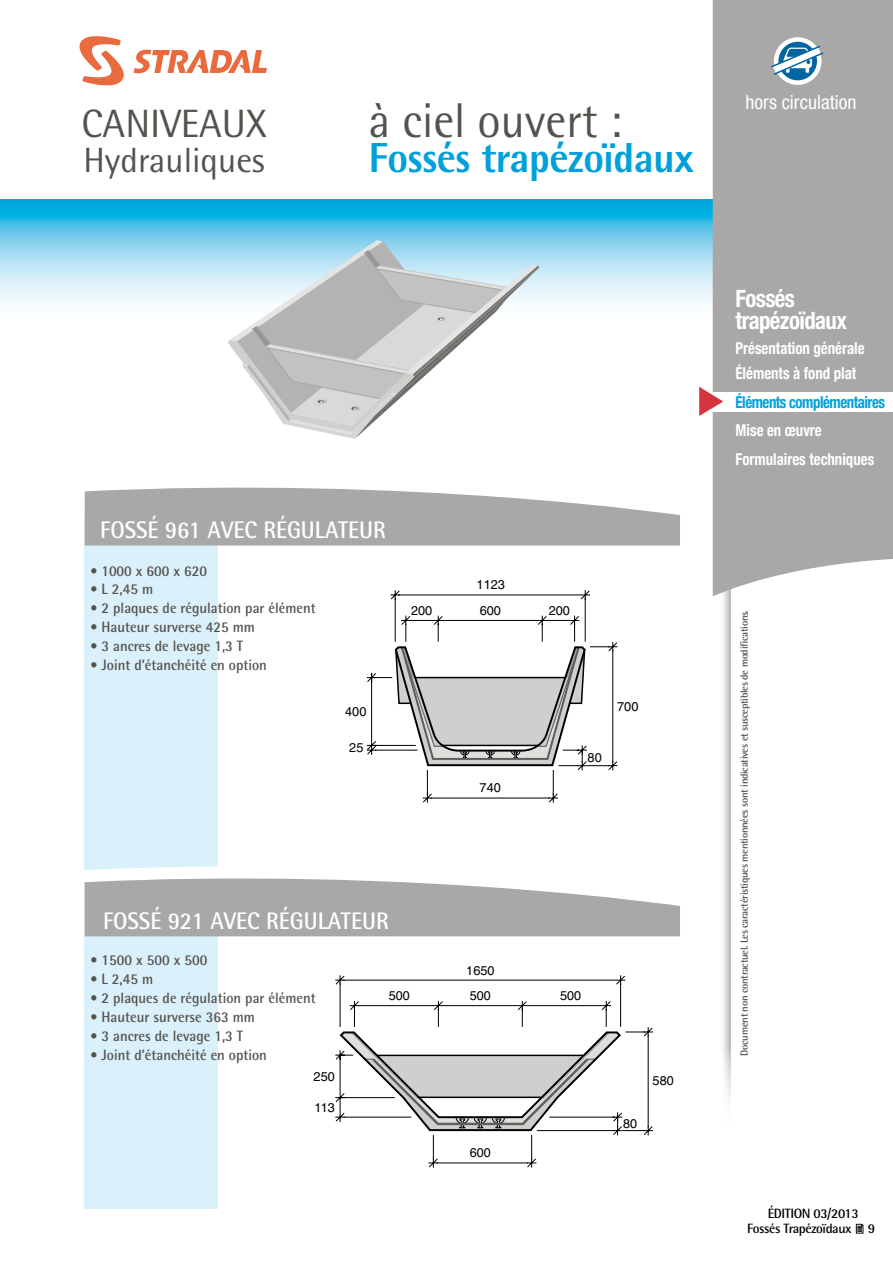
<style>
.page{position:relative;width:893px;height:1263px;background:#fff}
.page>*{position:absolute;margin:0;border:0;box-sizing:border-box;transform-origin:0 0}
.t1{font:48.9px "Rotis Semi Sans";color:#55524e;scale:.95 1}
.t2{font:800 42px "Rotis Semi Sans";letter-spacing:-.01em;color:#00a1da;scale:.95 1}
.t3{font:39.45px "Rotis Semi Sans";color:#55524e}
.t4{font:35.1px "Rotis Semi Sans";color:#55524e}
.t5{font:700 24px "Rotis Semi Sans";color:#fff;scale:.95 1}
.t6{font:700 condensed 24px/22.5px "Helvetica Neue";letter-spacing:-.025em;color:#fff;scale:.95 1}
.t7{font:condensed 19.5px "Helvetica Neue";color:#fff}
.t8{font:700 condensed 16.5px/24.9px "Helvetica Neue";color:#fff;scale:.9 1}
.t9{font:700 condensed 16.5px "Helvetica Neue";letter-spacing:-.03em;color:#00a1da;scale:.9 1}
.t10{font:700 15px "Rotis Semi Sans";color:#55524e;scale:.95 1}
.t11{font:700 13.5px/15px "Rotis Semi Sans";letter-spacing:-.03em;color:#000;text-align:center}
.t12{font:12.75px "Helvetica";color:#000}
.t13{font:700 10.5px "Rotis Semi Sans";letter-spacing:-.03em;color:#55524e}
</style>
<div class="page">
<svg style="left:1px;top:200px;width:712px;height:139px;background:#5bc6e9"></svg>
<svg style="left:0;top:200px;width:1px;height:103px"></svg>
<div style="left:85px;top:518px;width:133px;height:691px;background:#daf0fa"></div>
<svg style="left:394px;top:590px;width:196px;height:213px"></svg>
<svg style="left:366px;top:594px;width:252px;height:201px"></svg>
<svg style="left:70px;top:240px;width:610px;height:305px"></svg>
<svg style="left:84px;top:860px;width:596px;height:76px"></svg>
<svg style="left:339px;top:975px;width:286px;height:193px"></svg>
<svg style="left:335px;top:979px;width:318px;height:181px"></svg>
<svg style="left:712px;top:339px;width:18px;height:760px"></svg>
<div style="left:713px;top:0;width:180px;height:596px;background:#a9a8a6"></div>
<svg style="left:79px;top:36px;width:45px;height:49px"></svg>
<svg style="left:134px;top:50px;width:133px;height:23px"></svg>
<svg style="left:856px;top:1224px;width:8px;height:9px"></svg>
<div style="left:774px;top:37px;width:47px;height:48px;border:5px solid #fff;border-radius:50%"></div>
<svg style="left:764px;top:40px;width:66px;height:41px"></svg>
<div style="left:711px;top:392px;width:182px;height:19px;background:#fff"></div>
<svg style="left:699px;top:387px;width:24px;height:29px"></svg>
<h3 class="t3" style="left:81px;top:101px;width:187px">caniveaux</h3>
<h3 class="t4" style="left:83px;top:140px;width:182px">Hydrauliques</h3>
<h1 class="t1" style="left:369px;top:91px;width:268px">à ciel ouvert :</h1>
<h2 class="t2" style="left:369px;top:131px;width:344px">Fossés trapézoïdaux</h2>
<h3 class="t7" style="left:746px;top:91px;width:113px">hors circulation</h3>
<h3 class="t5" style="left:100px;top:515px;width:302px">fossé 961 avec régulateur</h3>
<p class="t10" style="left:90px;top:561px;width:125px">• 1000 x 600 x 620</p>
<p class="t10" style="left:90px;top:580px;width:68px">• L 2,45 m</p>
<p class="t10" style="left:90px;top:599px;width:239px">• 2 plaques de régulation par élément</p>
<p class="t10" style="left:90px;top:618px;width:175px">• Hauteur surverse 425 mm</p>
<p class="t10" style="left:90px;top:637px;width:163px">• 3 ancres de levage 1,3 T</p>
<p class="t10" style="left:90px;top:655px;width:188px">• Joint d’étanchéité en option</p>
<p class="t12" style="left:345px;top:704px;width:23px">400</p>
<p class="t12" style="left:349px;top:740px;width:16px">25</p>
<p class="t12" style="left:477px;top:577px;width:30px">1123</p>
<p class="t12" style="left:411px;top:603px;width:23px">200</p>
<p class="t12" style="left:480px;top:603px;width:23px">600</p>
<p class="t12" style="left:549px;top:603px;width:23px">200</p>
<p class="t12" style="left:480px;top:780px;width:23px">740</p>
<p class="t12" style="left:617px;top:699px;width:23px">700</p>
<p class="t12" style="left:588px;top:750px;width:16px">80</p>
<h3 class="t5" style="left:103px;top:906px;width:302px">fossé 921 avec régulateur</h3>
<p class="t10" style="left:90px;top:951px;width:125px">• 1500 x 500 x 500</p>
<p class="t10" style="left:90px;top:970px;width:68px">• L 2,45 m</p>
<p class="t10" style="left:90px;top:989px;width:239px">• 2 plaques de régulation par élément</p>
<p class="t10" style="left:90px;top:1008px;width:175px">• Hauteur surverse 363 mm</p>
<p class="t10" style="left:90px;top:1026px;width:163px">• 3 ancres de levage 1,3 T</p>
<p class="t10" style="left:90px;top:1045px;width:188px">• Joint d’étanchéité en option</p>
<p class="t12" style="left:314px;top:1066px;width:23px">250</p>
<p class="t12" style="left:315px;top:1098px;width:22px">113</p>
<p class="t12" style="left:466px;top:960px;width:30px">1650</p>
<p class="t12" style="left:389px;top:986px;width:23px">500</p>
<p class="t12" style="left:470px;top:986px;width:23px">500</p>
<p class="t12" style="left:560px;top:986px;width:23px">500</p>
<p class="t12" style="left:470px;top:1143px;width:23px">600</p>
<p class="t12" style="left:623px;top:1114px;width:16px">80</p>
<p class="t12" style="left:653px;top:1071px;width:23px">580</p>
<h3 class="t6" style="left:735px;top:287px;width:119px">Fossés trapézoïdaux</h3>
<p class="t8" style="left:735px;top:336px;width:145px">Présentation générale<br>Éléments à fond plat</p>
<p class="t9" style="left:735px;top:392px;width:168px">Éléments complémentaires</p>
<p class="t8" style="left:735px;top:416px;width:156px;line-height:28.8px">Mise en œuvre<br>Formulaires techniques</p>
<p class="t13" style="left:738px;top:1055px;width:447px;rotate:-90deg">Document non contractuel. Les caractéristiques mentionnées sont indicatives et susceptibles de modifications.</p>
<p class="t11" style="left:747px;top:1206px;width:130px">Édition 03/2013<br>Fossés Trapézoïdaux 9</p>
</div>
